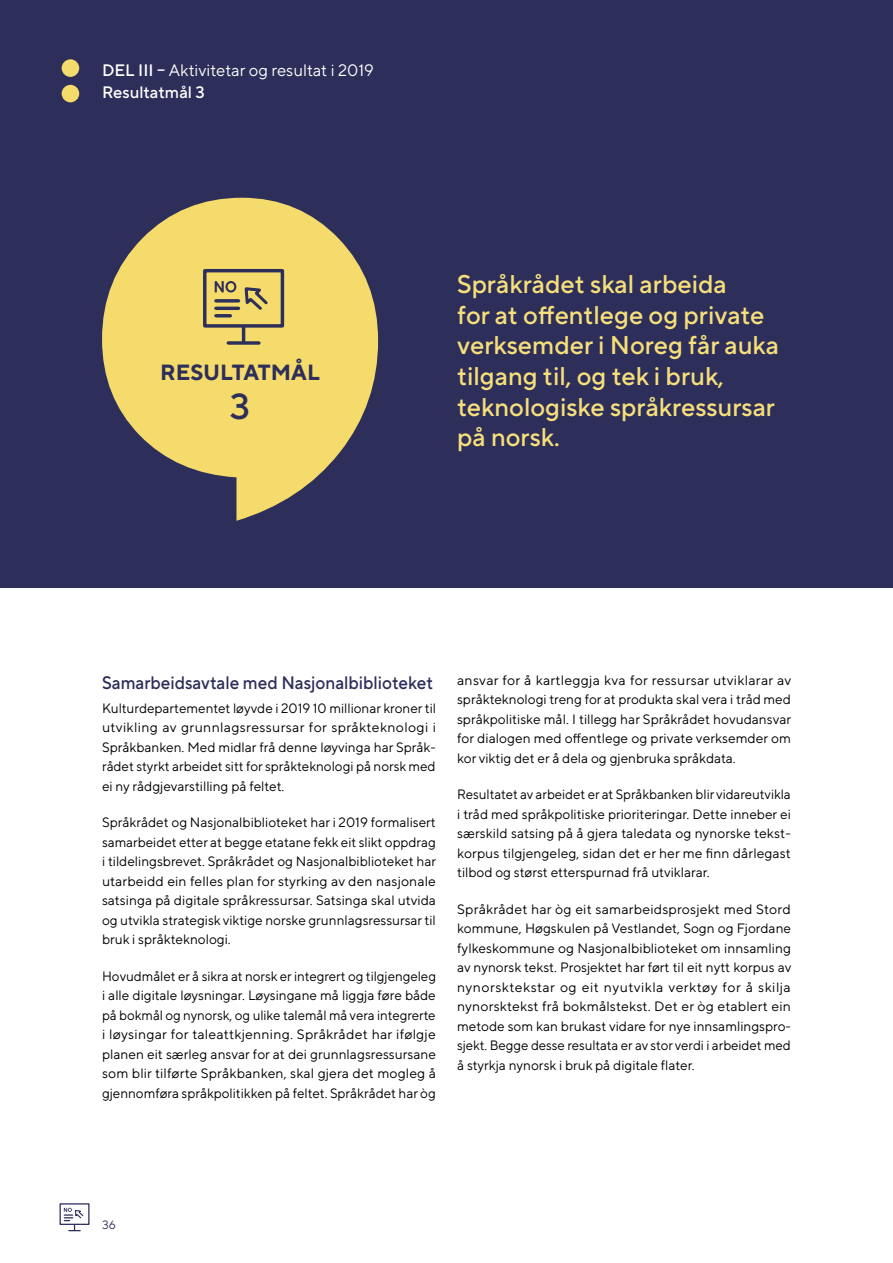
<style>
.page{position:relative;width:893px;height:1263px;background:#fff}
.page>*{position:absolute;margin:0;border:0;box-sizing:border-box;transform-origin:0 0}
.t1{font:500 36px "TT Norms Pro";color:#2d2e59}
.t2{font:500 25.5px/30.6px "TT Norms Pro";color:#f6df7b}
.t3{font:700 21.9px "TT Norms Pro";color:#2d2e59}
.t4{font:500 18px "TT Norms Pro";color:#2d2e59;scale:.95 1}
.t5{font:16.5px/22.5px "TT Norms Pro";color:#fff}
.t6{font:13.5px/19.5px "TT Norms Pro";color:#000;text-align:justify}
.t7{font:12px "TT Norms Pro";color:#2d2e59}
.s1{font-weight:500}
</style>
<div class="page">
<div style="left:0;top:0;width:893px;height:587px;background:#2d2e59"></div>
<div style="left:60px;top:1203px;width:30px;height:22px;border:1px solid #2d2e59"></div>
<svg style="left:64px;top:1208px;width:20px;height:23px"></svg>
<svg style="left:102px;top:198px;width:276px;height:323px;fill:#f4db6c"></svg>
<div style="left:203px;top:269px;width:81px;height:59px;border:3px solid #2d2e59"></div>
<svg style="left:242px;top:328px;width:3px;height:13px"></svg>
<svg style="left:228px;top:341px;width:31px;height:4px"></svg>
<svg style="left:215px;top:281px;width:21px;height:11px"></svg>
<svg style="left:216px;top:299px;width:22px;height:4px"></svg>
<hr style="left:216px;top:307px;width:22px;height:3px;background:#2d2e59">
<hr style="left:216px;top:314px;width:14px;height:3px;background:#2d2e59">
<svg style="left:243px;top:285px;width:27px;height:28px"></svg>
<div style="left:62px;top:85px;width:17px;height:17px;background:#f4db6c;border-radius:50%"></div>
<div style="left:62px;top:59px;width:17px;height:18px;background:#f4db6c;border-radius:50%"></div>
<p class="t5" style="left:102px;top:58px;width:273px"><span class="s1">DEL III –</span> Aktivitetar og resultat i 2019<br><span class="s1">Resultatmål 3</span></p>
<h3 class="t3" style="left:160px;top:357px;width:161px">RESULTATMÅL</h3>
<h1 class="t1" style="left:230px;top:383px;width:22px">3</h1>
<h2 class="t2" style="left:457px;top:268px;width:323px">Språkrådet skal arbeida<br>for at offentlege og private verksemder i Noreg får auka tilgang til, og tek i bruk, teknologiske språkressursar på norsk.</h2>
<h3 class="t4" style="left:102px;top:671px;width:350px">Samarbeidsavtale med Nasjonalbiblioteket</h3>
<p class="t6" style="left:102px;top:698px;width:335px">Kulturdepartementet løyvde i 2019 10 millionar kroner til utvikling av grunnlagsressursar for språkteknologi i Språkbanken. Med midlar frå denne løyvinga har Språk&shy;rådet styrkt arbeidet sitt for språkteknologi på norsk med ei ny rådgjevarstilling på feltet.</p>
<p class="t6" style="left:102px;top:812px;width:336px">Språkrådet og Nasjonalbiblioteket har i 2019 formalisert samarbeidet etter at begge etatane fekk eit slikt oppdrag i tildelingsbrevet. Språkrådet og Nasjonalbiblioteket har utarbeidd ein felles plan for styrking av den nasjonale satsinga på digitale språkressursar. Satsinga skal utvida og utvikla strategisk viktige norske grunnlagsressursar til bruk i språkteknologi.</p>
<p class="t6" style="left:102px;top:966px;width:335px">Hovudmålet er å sikra at norsk er integrert og tilgjengeleg i alle digitale løysningar. Løysingane må liggja føre både på bokmål og nynorsk, og ulike talemål må vera integrerte i løysingar for taleattkjenning. Språkrådet har ifølgje planen eit særleg ansvar for at dei grunnlagsressursane som blir tilførte Språkbanken, skal gjera det mogleg å gjennomføra språkpolitikken på feltet. Språkrådet har òg</p>
<p class="t6" style="left:457px;top:670px;width:336px">ansvar for å kartleggja kva for ressursar utviklarar av språkteknologi treng for at produkta skal vera i tråd med språkpolitiske mål. I tillegg har Språkrådet hovudansvar for dialogen med offentlege og private verksemder om kor viktig det er å dela og gjenbruka språkdata.</p>
<p class="t6" style="left:457px;top:784px;width:335px">Resultatet av arbeidet er at Språkbanken blir vidareutvikla i tråd med språkpolitiske prioriteringar. Dette inneber ei særskild satsing på å gjera taledata og nynorske tekst&shy;korpus tilgjengeleg, sidan det er her me finn dårlegast tilbod og størst etterspurnad frå utviklarar.</p>
<p class="t6" style="left:457px;top:899px;width:336px">Språkrådet har òg eit samarbeidsprosjekt med Stord kommune, Høgskulen på Vestlandet, Sogn og Fjordane fylkeskommune og Nasjonalbiblioteket om innsamling av nynorsk tekst. Prosjektet har ført til eit nytt korpus av nynorsktekstar og eit nyutvikla verktøy for å skilja nynorsktekst frå bokmålstekst. Det er òg etablert ein metode som kan brukast vidare for nye innsamlingspro&shy;sjekt. Begge desse resultata er av stor verdi i arbeidet med å styrkja nynorsk i bruk på digitale flater.</p>
<p class="t7" style="left:102px;top:1217px;width:15px">36</p>
</div>
